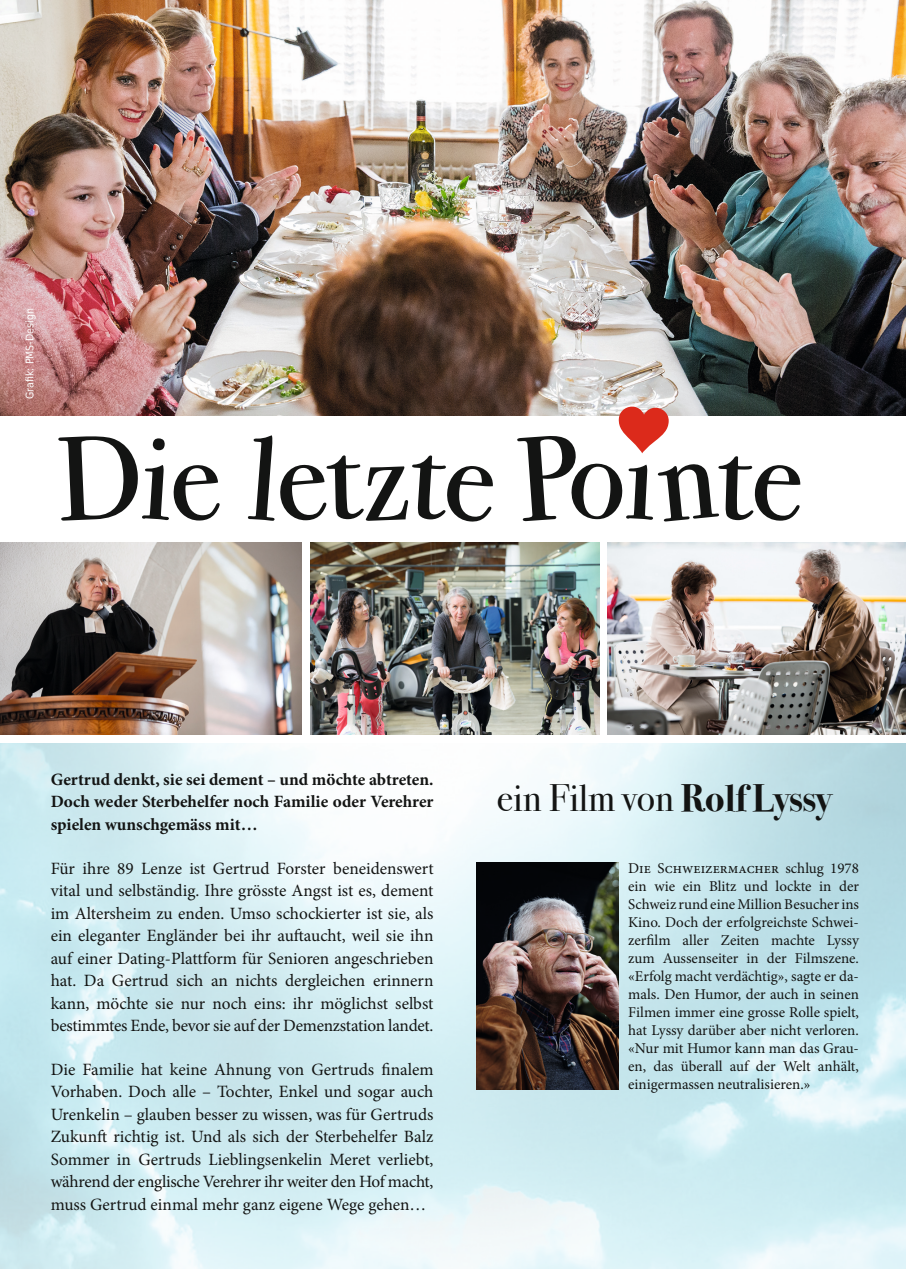
<style>
.page{position:relative;width:906px;height:1269px;background:#fff}
.page>*{position:absolute;margin:0;border:0;box-sizing:border-box;transform-origin:0 0}
.t1{font:38.25px "Bodoni Svty Two OSITCTT";color:#131413}
.t2{font:17.25px/22.5px "Minion Pro";letter-spacing:-.015em;color:#131413;text-align:justify}
.t3{font:700 17.25px/22.5px "Minion Pro";color:#131413;text-align:justify}
.t4{font:15px/18px "Minion Pro";color:#131413;text-align:justify}
.t5{font:10.5px "DejaVu Sans Condensed";color:#fff}
.s1{font-weight:700}
</style>
<div class="page">
<svg style="left:0;top:721px;width:906px;height:548px"></svg>
<img style="left:476px;top:862px;width:142px;height:227px">
<img style="left:0;top:0;width:906px;height:415px">
<img style="left:608px;top:543px;width:298px;height:191px">
<img style="left:0;top:543px;width:302px;height:191px">
<img style="left:310px;top:543px;width:289px;height:191px">
<svg style="left:58px;top:436px;width:162px;height:85px"></svg>
<svg style="left:248px;top:435px;width:26px;height:86px"></svg>
<svg style="left:280px;top:455px;width:213px;height:67px"></svg>
<svg style="left:517px;top:405px;width:283px;height:116px"></svg>
<p class="t5" style="left:24px;top:399px;width:92px;rotate:-90deg">Grafik: PMS-Design</p>
<p class="t3" style="left:51px;top:768px;width:384px">Gertrud denkt, sie sei dement – und möchte abtreten.<br>Doch weder Sterbehelfer noch Familie oder Verehrer spielen wunschgemäss mit…</p>
<p class="t2" style="left:51px;top:857px;width:384px">Für ihre 89 Lenze ist Gertrud Forster beneidenswert vital und selbständig. Ihre grösste Angst ist es, dement im Altersheim zu enden. Umso schockierter ist sie, als ein eleganter Engländer bei ihr auftaucht, weil sie ihn auf einer Dating-Plattform für Senioren angeschrieben hat. Da Gertrud sich an nichts dergleichen erinnern kann, möchte sie nur noch eins: ihr möglichst selbst bestimmtes Ende, bevor sie auf der Demenzstation landet.</p>
<p class="t2" style="left:51px;top:1058px;width:384px">Die Familie hat keine Ahnung von Gertruds finalem Vorhaben. Doch alle – Tochter, Enkel und sogar auch Urenkelin – glauben besser zu wissen, was für Gertruds Zukunft richtig ist. Und als sich der Sterbehelfer Balz Sommer in Gertruds Lieblingsenkelin Meret verliebt, während der englische Verehrer ihr weiter den Hof macht, muss Gertrud einmal mehr ganz eigene Wege gehen…</p>
<h1 class="t1" style="left:497px;top:775px;width:336px">ein Film von <span class="s1">Rolf Lyssy</span></h1>
<p class="t4" style="left:628px;top:860px;width:232px">Die Schweizermacher schlug 1978 ein wie ein Blitz und lockte in der Schweiz rund eine Million Besucher ins Kino. Doch der erfolgreichste Schwei&shy;zerfilm aller Zeiten machte Lyssy zum Aussenseiter in der Filmszene. «Erfolg macht verdächtig», sagte er da&shy;mals. Den Humor, der auch in seinen Filmen immer eine grosse Rolle spielt, hat Lyssy darüber aber nicht verloren. «Nur mit Humor kann man das Grau&shy;en, das überall auf der Welt anhält, einigermassen neutralisieren.»</p>
</div>
